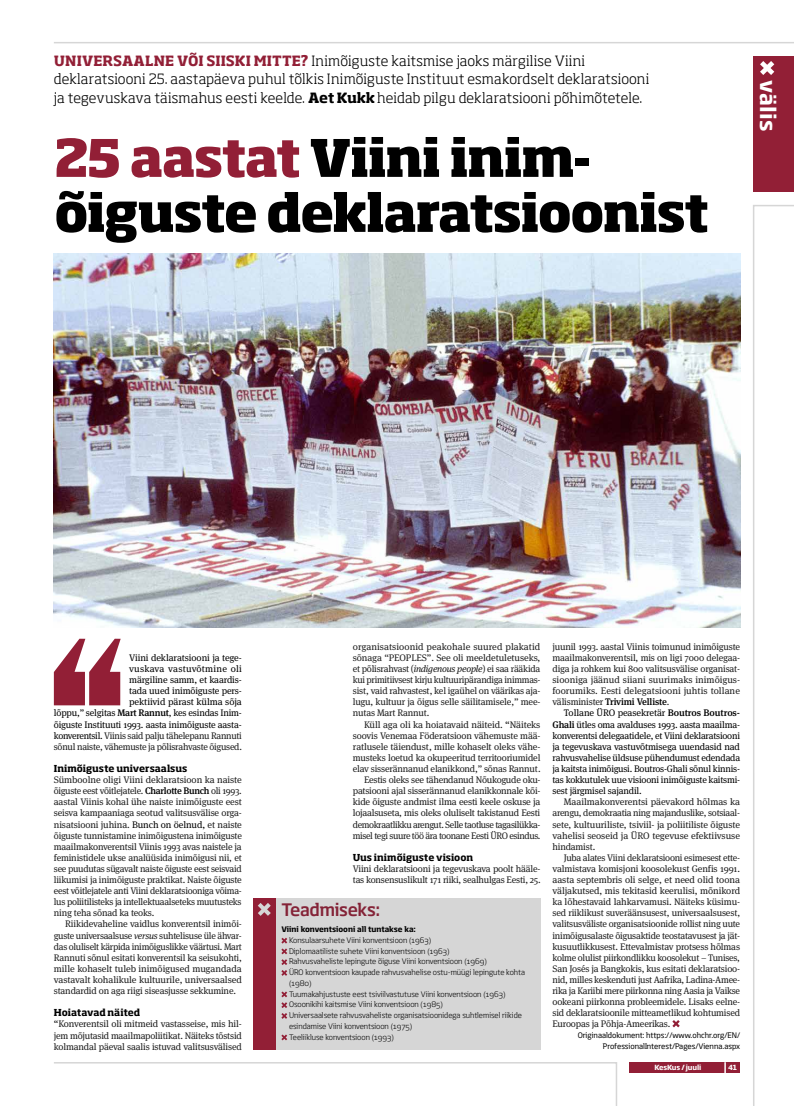
<style>
.page{position:relative;width:794px;height:1106px;background:#fff}
.page>*{position:absolute;margin:0;border:0;box-sizing:border-box;transform-origin:0 0}
.t1{font:800 51px/55px "Soho Pro";letter-spacing:-.045em;color:#000}
.t2{font:700 21px "Soho Gothic Pro";letter-spacing:.005em;color:#fff}
.t3{font:500 17px "Soho Gothic Pro";letter-spacing:-.02em;color:#842337}
.t4{font:300 14px/18px "Soho Pro";letter-spacing:.01em;color:#000}
.t5{font:9.5px/11.1px "Meta Serif OT";letter-spacing:-.02em;color:#1d1d1d;text-align:justify}
.t6{font:9.5px/11.1px "Meta Serif OT";letter-spacing:-.02em;color:#000;text-align:right}
.t7{font:700 9.5px "Soho Pro";letter-spacing:-.005em;color:#000}
.t8{font:300 7.5px/10.8px "Soho Gothic Pro";letter-spacing:-.005em;color:#000}
.t9{font:7.5px/10.7px "Soho Gothic Pro";letter-spacing:-.005em;color:#000;text-align:right}
.t10{font:700 7.5px "Soho Gothic Pro";letter-spacing:-.005em;color:#000}
.t11{font:700 7px "Soho Gothic Pro";letter-spacing:-.025em;color:#fff}
.s1{font-weight:700;color:#921f36}
.s2{font-weight:700}
.s3{color:#921f36}
.s4{font-weight:500}
.s5{color:#1d1d1d}
.s6{font-weight:500;color:#000}
.s7{color:#000}
.s8{font-style:italic}
</style>
<div class="page">
<hr style="left:54px;top:42px;width:740px;height:1px;background:#d6d6d6">
<div style="left:753px;top:56px;width:41px;height:136px;background:#921f36"></div>
<svg style="left:753px;top:205px;width:41px;height:901px"></svg>
<svg style="left:760px;top:61px;width:14px;height:14px"></svg>
<div style="left:629px;top:1062px;width:111px;height:11px;background:#921f36"></div>
<svg style="left:724px;top:1062px;width:2px;height:11px"></svg>
<svg style="left:54px;top:1062px;width:563px;height:44px"></svg>
<svg style="left:672px;top:1020px;width:8px;height:7px"></svg>
<svg style="left:54px;top:638px;width:67px;height:67px"></svg>
<div style="left:253px;top:898px;width:288px;height:151px;background:#d6d6d6"></div>
<div style="left:253px;top:898px;width:22px;height:151px;background:#921f36"></div>
<svg style="left:258px;top:903px;width:13px;height:12px"></svg>
<svg style="left:281px;top:937px;width:6px;height:38px"></svg>
<svg style="left:281px;top:991px;width:6px;height:27px"></svg>
<svg style="left:281px;top:1034px;width:6px;height:6px"></svg>
<img style="left:54px;top:254px;width:686px;height:373px">
<p class="t4" style="left:54px;top:51px;width:597px"><span class="s1">UNIVERSAALNE VÕI SIISKI MITTE?</span> Inimõiguste kaitsmise jaoks märgilise Viini deklaratsiooni 25. aastapäeva puhul tõlkis Inimõiguste Instituut esmakordselt deklaratsiooni ja tegevuskava täismahus eesti keelde. <span class="s2">Aet Kukk</span> heidab pilgu deklaratsiooni põhimõtetele.</p>
<h1 class="t1" style="left:54px;top:127px;width:656px"><span class="s3">25 aastat</span> Viini inim&shy;õiguste deklaratsioonist</h1>
<h2 class="t2" style="left:785px;top:80px;width:52px;rotate:90deg">välis</h2>
<p class="t6" style="left:54px;top:652px;width:189px">Viini deklaratsiooni ja tege-<br>vuskava vastuvõtmine oli<br>märgiline samm, et kaardis-<br>tada uued inimõiguste pers-<br>pektiivid pärast külma sõja<br>lõppu,” selgitas <span class="s4">Mart Rannut</span>, kes esindas Inim&shy;õiguste Instituuti 1993. aasta inimõiguste aasta&shy;konverentsil. <span class="s5">Viinis said palju tähelepanu Rannuti sõnul naiste, vähemuste ja põlisrahvaste õigused.</span></p>
<p class="t7" style="left:54px;top:761px;width:135px">Inimõiguste universaalsus</p>
<p class="t5" style="left:54px;top:774px;width:190px">Sümboolne oligi Viini deklaratsioon ka naiste õiguste eest võitlejatele. <span class="s6">Charlotte Bunch</span> oli 1993. aastal Viinis kohal ühe naiste inimõiguste eest seisva kampaaniaga seotud valitsusvälise orga&shy;nisatsiooni juhina. <span class="s7">Bunch on öelnud,</span> et naiste õiguste tunnistamine inimõigustena inimõiguste maailmakonverentsil Viinis 1993 avas naistele ja feministidele ukse analüüsida inimõigusi nii, et see puudutas sügavalt naiste õiguste eest seisvaid liikumisi ja inimõiguste praktikat. Naiste õiguste eest võitlejatele anti Viini deklaratsiooniga võima&shy;lus poliitilisteks ja intellektuaalseteks muutusteks ning teha sõnad ka teoks.</p>
<p class="t5" style="left:54px;top:918px;width:190px;text-indent:11px">Riikidevaheline vaidlus konverentsil inimõi&shy;guste universaalsuse <span class="s8">versus</span> suhtelisuse üle ähvar&shy;das oluliselt kärpida inimõiguslikke väärtusi. Mart Rannuti sõnul esitati konverentsil ka seisukohti, mille kohaselt tuleb inimõigused mugandada vastavalt kohalikule kultuurile, universaalsed standardid on aga riigi siseasjusse sekkumine.</p>
<p class="t7" style="left:54px;top:1006px;width:88px">Hoiatavad näited</p>
<p class="t5" style="left:54px;top:1018px;width:189px"><span class="s7">“</span>Konverentsil oli mitmeid vastasseise, mis hil&shy;jem mõjutasid maailmapoliitikat. Näiteks tõstsid kolmandal päeval saalis istuvad valitsusvälised</p>
<p class="t5" style="left:353px;top:641px;width:189px">organisatsioonid peakohale suured plakatid sõnaga “PEOPLES”. See oli meeldetuletuseks, et põlisrahvast (<span class="s8">indigenous people</span>) ei saa rääkida kui primitiivsest kirju kultuuripärandiga inimmas&shy;sist, vaid rahvastest, kel igaühel on väärikas aja&shy;lugu, kultuur ja õigus selle säilitamisele,” mee&shy;nutas Mart Rannut.</p>
<p class="t5" style="left:353px;top:719px;width:189px;text-align:right">Küll aga oli ka hoiatavaid näiteid. <span class="s7">“</span>Näiteks soovis Venemaa Föderatsioon vähemuste mää&shy;ratlusele täiendust, mille kohaselt oleks vähe&shy;musteks loetud ka okupeeritud territooriumidel elav sisserännanud elanikkond,” sõnas Rannut.<br>Eestis oleks see tähendanud Nõukogude oku&shy;patsiooni ajal sisserännanud elanikkonnale kõi&shy;kide õiguste andmist ilma eesti keele oskuse ja lojaalsuseta, mis oleks oluliselt takistanud Eesti demokraatlikku arengut. Selle taotluse tagasilükka&shy;misel tegi suure töö ära toonane Eesti ÜRO esindus.</p>
<p class="t7" style="left:353px;top:850px;width:122px">Uus inimõiguste visioon</p>
<p class="t5" style="left:353px;top:863px;width:189px">Viini deklaratsiooni ja tegevuskava poolt hääle&shy;tas konsensuslikult 171 riiki, sealhulgas Eesti, 25.</p>
<h3 class="t3" style="left:281px;top:896px;width:100px">Teadmiseks:</h3>
<p class="t10" style="left:281px;top:923px;width:136px">Viini konventsiooni all tuntakse ka:</p>
<p class="t8" style="left:289px;top:934px;width:237px">Konsulaarsuhete Viini konventsioon (1963)<br>Diplomaatiliste suhete Viini konventsioon (1963)<br>Rahvusvaheliste lepingute õiguse Viini konventsioon (1969)<br>ÜRO konventsioon kaupade rahvusvahelise ostu-müügi lepingute kohta (1980)<br>Tuumakahjustuste eest tsiviilvastutuse Viini konventsioon (1963)<br>Osoonikihi kaitsmise Viini konventsioon (1985)<br>Universaalsete rahvusvaheliste organisatsioonidega suhtlemisel riikide esindamise Viini konventsioon (1975)<br>Teeliikluse konventsioon (1993)</p>
<p class="t5" style="left:552px;top:641px;width:189px">juunil 1993. aastal Viinis toimunud inimõiguste maailmakonverentsil, mis on ligi 7000 delegaa&shy;diga ja rohkem kui 800 valitsusvälise organisat&shy;siooniga jäänud siiani suurimaks inimõigus&shy;foorumiks. Eesti delegatsiooni juhtis tollane välisminister <span class="s6">Trivimi Velliste</span>.</p>
<p class="t6" style="left:552px;top:708px;width:189px;text-align:justify;text-indent:11px">Tollane ÜRO peasekretär <span class="s4">Boutros Boutros-Ghali</span> ütles oma avalduses 1993. aasta maailma&shy;konverentsi delegaatidele, et Viini deklaratsiooni ja tegevuskava vastuvõtmisega uuendasid nad rahvusvahelise üldsuse pühendumust edendada ja kaitsta inimõigusi. Boutros-Ghali sõnul kinnis&shy;tas kokkutulek uue visiooni inimõiguste kaitsmi&shy;sest järgmisel sajandil.</p>
<p class="t5" style="left:552px;top:796px;width:189px;text-indent:11px">Maailmakonverentsi päevakord hõlmas ka arengu, demokraatia ning majanduslike, sotsiaal&shy;sete, kultuuriliste, tsiviil- ja poliitiliste õiguste vahelisi seoseid ja ÜRO tegevuse efektiivsuse hindamist.</p>
<p class="t5" style="left:552px;top:852px;width:189px;text-indent:11px">Juba alates Viini deklaratsiooni esimesest ette&shy;valmistava komisjoni koosolekust Genfis 1991. aasta septembris oli selge, et need olid toona väljakutsed, mis tekitasid keerulisi, mõnikord ka lõhestavaid lahkarvamusi. Näiteks küsimu&shy;sed riiklikust suveräänsusest, universaalsusest, valitsusväliste organisatsioonide rollist ning uute inimõigusalaste õigusaktide teostatavusest ja jät&shy;kusuutlikkusest. Ettevalmistav protsess hõlmas kolme olulist piirkondlikku koosolekut – Tunises, San Josés ja Bangkokis, kus esitati deklaratsioo&shy;nid, milles keskenduti just Aafrika, Ladina-Amee&shy;rika ja Kariibi mere piirkonna ning Aasia ja Vaikse ookeani piirkonna probleemidele. Lisaks eelne&shy;sid deklaratsioonile mitteametlikud kohtumised Euroopas ja Põhja-Ameerikas.</p>
<p class="t9" style="left:577px;top:1029px;width:164px">Originaaldokument: https://www.ohchr.org/EN/<br>ProfessionalInterest/Pages/Vienna.aspx</p>
<p class="t11" style="left:654px;top:1061px;width:48px">KesKus / juuli</p>
<p class="t11" style="left:728px;top:1061px;width:11px">41</p>
</div>
